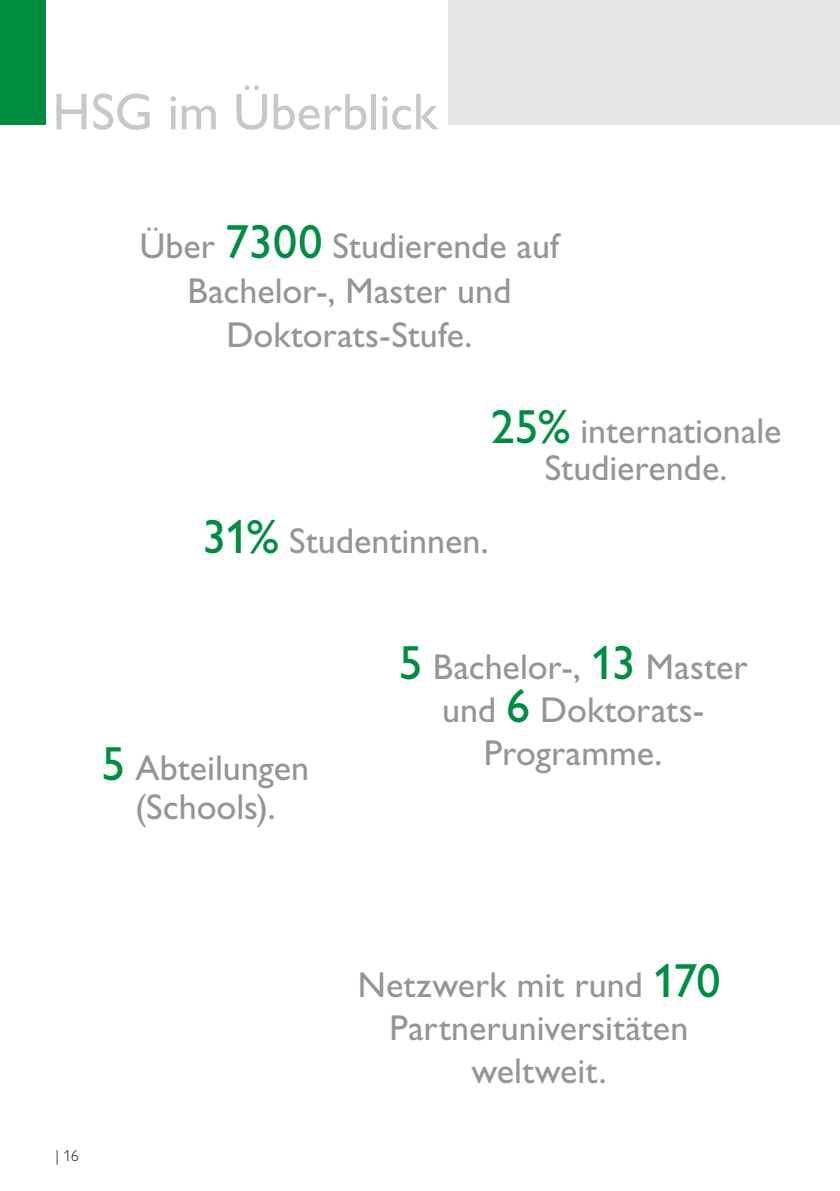
<style>
.page{position:relative;width:840px;height:1191px;background:#fff}
.page>*{position:absolute;margin:0;border:0;box-sizing:border-box;transform-origin:0 0}
.t1{font:52px "Gill Alt One";color:#c7c8ca}
.t2{font:36px/44.6px "Gill Alt One";color:#939598;text-align:center}
.t3{font:300 16px "Gill Alt One";color:#231f20}
.s1{font-size:48px;color:#008d42}
</style>
<div class="page">
<div style="left:448px;top:0;width:391px;height:125px;background:#e6e7e9"></div>
<div style="left:0;top:0;width:45px;height:125px;background:#008d42"></div>
<h1 class="t1" style="left:52px;top:82px;width:386px">HSG im Überblick</h1>
<p class="t2" style="left:140px;top:223px;width:421px">Über <span class="s1">7300</span> Studierende auf<br>Bachelor-, Master und<br>Doktorats-Stufe.</p>
<p class="t2" style="left:490px;top:413px;width:292px;line-height:37px"><span class="s1">25%</span> internationale<br>Studierende.</p>
<p class="t2" style="left:202px;top:518px;width:287px"><span class="s1">31%</span> Studentinnen.</p>
<p class="t2" style="left:101px;top:748px;width:209px;line-height:39px"><span class="s1">5</span> Abteilungen (Schools).</p>
<p class="t2" style="left:398px;top:645px;width:350px;line-height:43px"><span class="s1">5</span> Bachelor-, <span class="s1">13</span> Master und <span class="s1">6</span> Doktorats-<br>Programme.</p>
<p class="t3" style="left:55px;top:1146px;width:25px">| 16</p>
<p class="t2" style="left:357px;top:963px;width:364px;line-height:43.2px">Netzwerk mit rund <span class="s1">170<br></span>Partneruniversitäten weltweit.</p>
</div>
